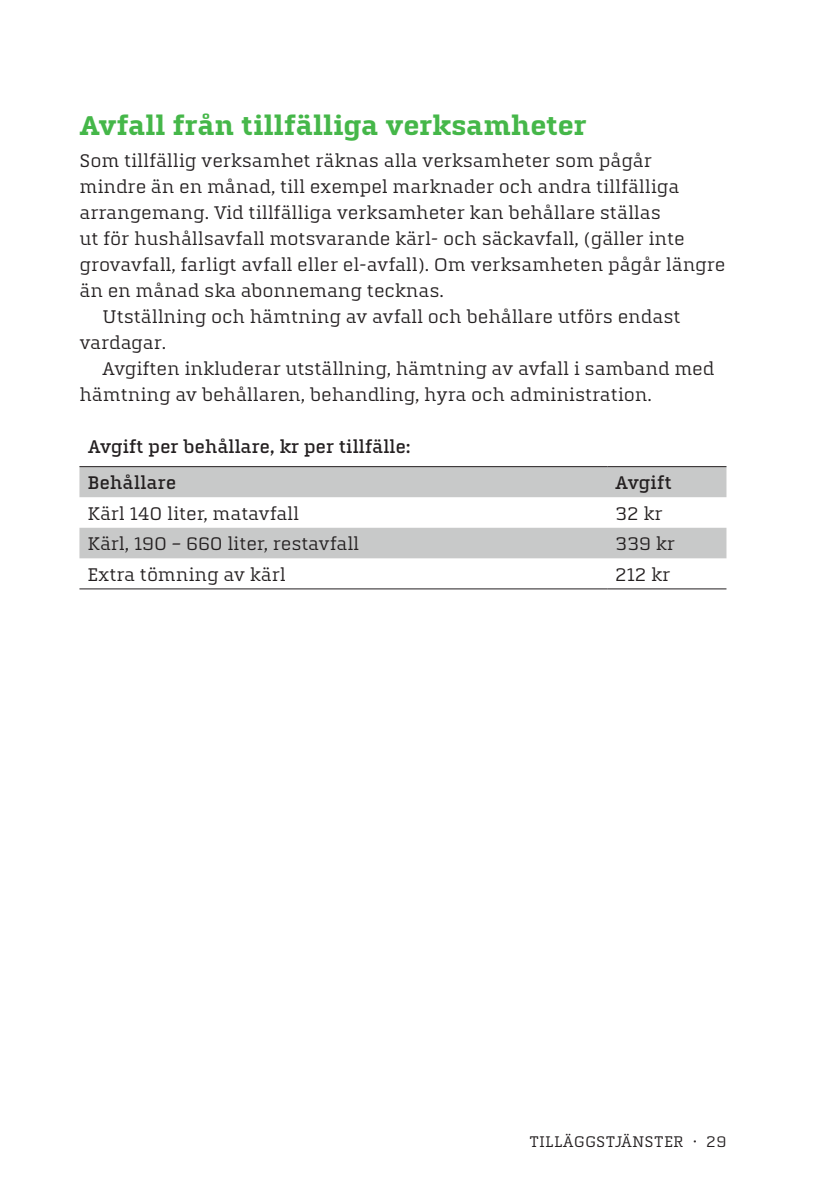
<style>
.page{position:relative;width:840px;height:1191px;background:#fff}
.page>*{position:absolute;margin:0;border:0;box-sizing:border-box;transform-origin:0 0}
.Rubrik_2{font:700 28px "Quitador For Jarfalla";letter-spacing:-.01em;color:#45b749}
.Bröd_1{font:19px/26px "Quitador For Jarfalla";letter-spacing:-.01em;color:#231f20}
.Rubrik_4_tabell{font:500 19px "Quitador For Jarfalla";letter-spacing:-.02em;color:#231f20}
.Bröd_1-2{font:500 19px "Quitador For Jarfalla";letter-spacing:-.01em;color:#231f20}
.Bröd_1-3{font:16px "Quitador For Jarfalla";color:#231f20}
.s1{font-size:18px}
</style>
<div class="page">
<svg style="left:79px;top:467px;width:647px;height:91px;fill:#c8c9c9"></svg>
<hr style="left:79px;top:466px;width:528px;height:1px;background:#231f20">
<hr style="left:607px;top:466px;width:119px;height:1px;background:#231f20">
<hr style="left:79px;top:588px;width:528px;height:1px;background:#231f20">
<hr style="left:607px;top:588px;width:119px;height:1px;background:#231f20">
<p class="Rubrik_2" style="left:79px;top:110px;width:508px">Avfall från tillfälliga verksamheter</p>
<p class="Bröd_1" style="left:79px;top:147px;width:647px">Som tillfällig verksamhet räknas alla verksamheter som pågår<br>mindre än en månad, till exempel marknader och andra tillfälliga arrangemang. Vid tillfälliga verksamheter kan behållare ställas<br>ut för hushållsavfall motsvarande kärl- och säckavfall, (gäller inte grovavfall, farligt avfall eller el-avfall). Om verksamheten pågår längre än en månad ska abonnemang tecknas.</p>
<p class="Bröd_1" style="left:79px;top:303px;width:602px;text-indent:23px">Utställning och hämtning av avfall och behållare utförs endast vardagar.</p>
<p class="Bröd_1" style="left:79px;top:355px;width:636px;text-indent:23px">Avgiften inkluderar utställning, hämtning av avfall i samband med hämtning av behållaren, behandling, hyra och administration.</p>
<p class="Rubrik_4_tabell" style="left:88px;top:436px;width:324px">Avgift per behållare, kr per tillfälle:</p>
<p class="Bröd_1-2" style="left:87px;top:472px;width:90px">Behållare</p>
<p class="Bröd_1-2" style="left:615px;top:472px;width:58px">Avgift</p>
<p class="Bröd_1" style="left:87px;top:500px;width:213px">Kärl 140 liter, matavfall</p>
<p class="Bröd_1" style="left:615px;top:500px;width:49px">32 kr</p>
<p class="Bröd_1" style="left:87px;top:531px;width:273px">Kärl, 190 – 660 liter, restavfall</p>
<p class="Bröd_1" style="left:615px;top:531px;width:61px">339 kr</p>
<p class="Bröd_1" style="left:87px;top:561px;width:200px">Extra tömning av kärl</p>
<p class="Bröd_1" style="left:615px;top:561px;width:56px">212 kr</p>
<p class="Bröd_1-3" style="left:528px;top:1132px;width:199px">TILLÄGGSTJÄNSTER <span class="s1">·</span> 29</p>
</div>
